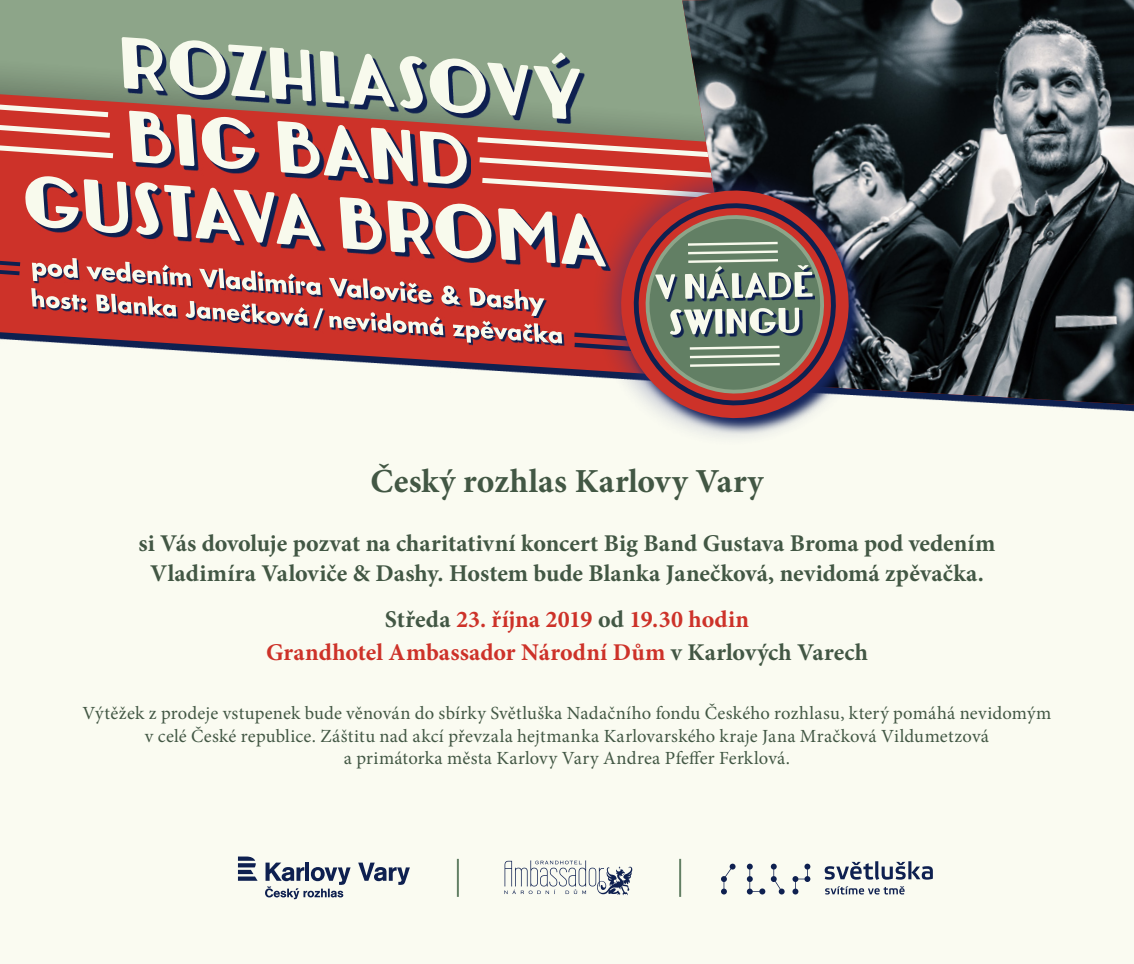
<style>
.page{position:relative;width:1134px;height:964px;background:#fff}
.page>*{position:absolute;margin:0;border:0;box-sizing:border-box;transform-origin:0 0}
.t1{font:700 33.6px "Minion Pro";letter-spacing:.01em;color:#425744}
.t2{font:700 24px/30.6px "Minion Pro";color:#425744;text-align:center}
.t3{font:700 24px/32.8px "Minion Pro";letter-spacing:.005em;color:#cd3229;text-align:center}
.t4{font:18.6px/22.2px "Minion Pro";letter-spacing:.01em;color:#425744;text-align:center}
.s1{color:#425744}
</style>
<div class="page">
<div style="left:0;top:323px;width:1134px;height:641px;background:#fafbf1"></div>
<hr style="left:457px;top:859px;width:2px;height:38px;background:#627f64">
<hr style="left:679px;top:859px;width:2px;height:38px;background:#627f64">
<svg style="left:238px;top:856px;width:20px;height:25px"></svg>
<svg style="left:265px;top:862px;width:86px;height:37px"></svg>
<svg style="left:358px;top:862px;width:52px;height:23px"></svg>
<svg style="left:792px;top:863px;width:18px;height:31px"></svg>
<svg style="left:721px;top:863px;width:14px;height:31px"></svg>
<svg style="left:771px;top:863px;width:14px;height:31px"></svg>
<svg style="left:747px;top:863px;width:18px;height:31px"></svg>
<svg style="left:825px;top:886px;width:80px;height:8px"></svg>
<svg style="left:825px;top:861px;width:108px;height:19px"></svg>
<svg style="left:504px;top:860px;width:128px;height:35px"></svg>
<div style="left:0;top:0;width:682px;height:14px;background:#8da589"></div>
<div style="left:0;top:14px;width:682px;height:23px;background:#8da589"></div>
<img style="left:682px;top:0;width:452px;height:405px">
<svg style="left:714px;top:130px;width:194px;height:307px"></svg>
<svg style="left:658px;top:400px;width:187px;height:35px"></svg>
<svg style="left:643px;top:400px;width:200px;height:13px"></svg>
<svg style="left:0;top:37px;width:880px;height:363px;background:#a6746e"></svg>
<h1 class="t1" style="left:370px;top:458px;width:394px">Český rozhlas Karlovy Vary</h1>
<p class="t2" style="left:139px;top:527px;width:858px">si Vás dovoluje pozvat na charitativní koncert Big Band Gustava Broma pod vedením<br>Vladimíra Valoviče &amp; Dashy. Hostem bude Blanka Janečková, nevidomá zpěvačka.</p>
<p class="t3" style="left:266px;top:603px;width:603px"><span class="s1">Středa</span> 23. října 2019 <span class="s1">od</span> 19.30 hodin<br>Grandhotel Ambassador Národní Dům <span class="s1">v Karlových Varech</span></p>
<p class="t4" style="left:82px;top:702px;width:970px">Výtěžek z prodeje vstupenek bude věnován do sbírky Světluška Nadačního fondu Českého rozhlasu, který pomáhá nevidomým v celé České republice. Záštitu nad akcí převzala hejtmanka Karlovarského kraje Jana Mračková Vildumetzová<br>a primátorka města Karlovy Vary Andrea Pfeffer Ferklová.</p>
</div>
